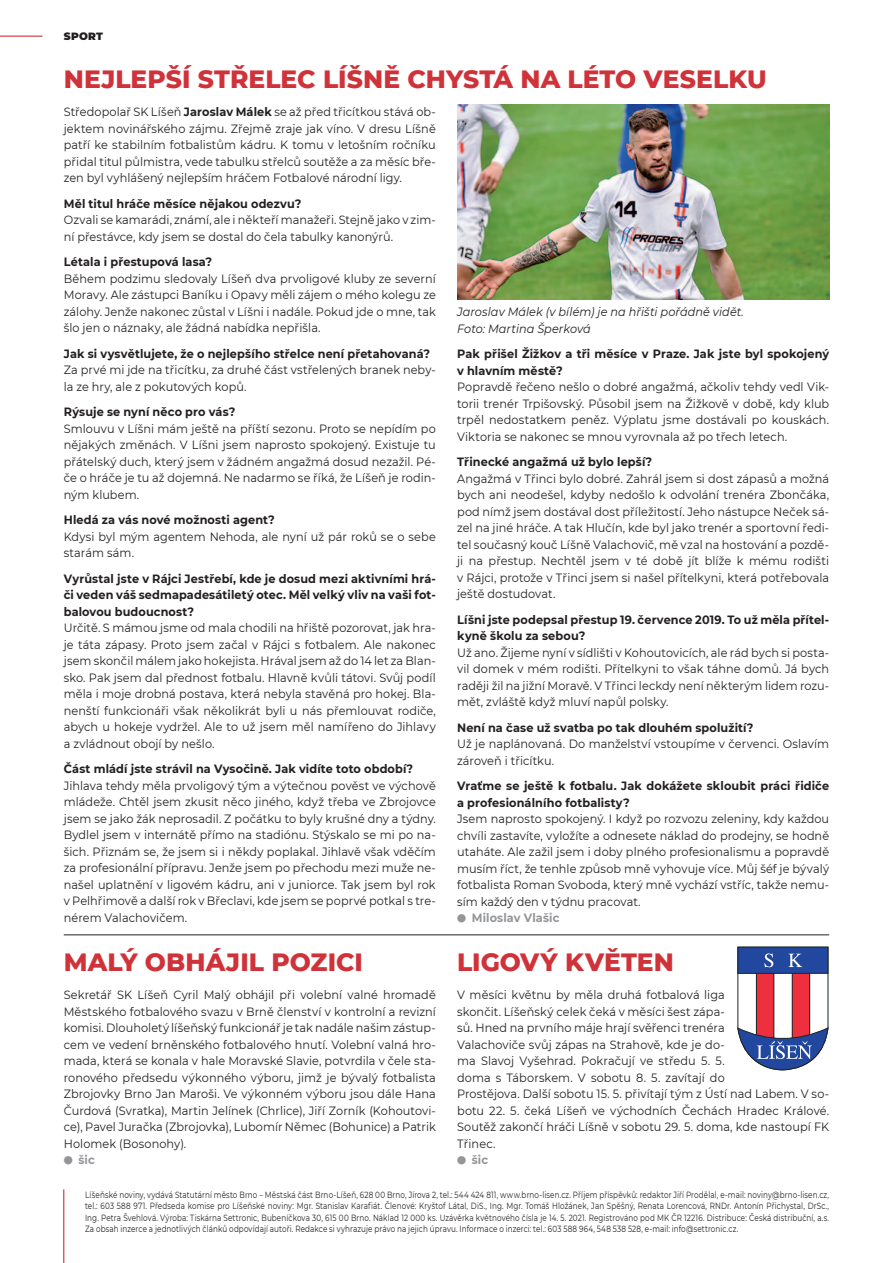
<style>
.page{position:relative;width:893px;height:1263px;background:#fff}
.page>*{position:absolute;margin:0;border:0;box-sizing:border-box;transform-origin:0 0}
.t1{font:800 25.5px "Montserrat";letter-spacing:.005em;color:#d03239}
.t2{font:12px/16.5px "Montserrat";letter-spacing:.005em;color:#231f20;text-align:justify;scale:.94 1}
.t3{font:700 12px/16.5px "Montserrat";letter-spacing:.01em;color:#231f20;scale:.94 1}
.t4{font:italic 12px/16.5px "Montserrat";letter-spacing:.005em;color:#231f20;scale:.94 1}
.t5{font:700 12px "Montserrat";letter-spacing:.01em;color:#939598;scale:.94 1}
.t6{font:900 10.5px "Montserrat";letter-spacing:.025em;color:#231f20}
.t7{font:9px/11.2px "Montserrat";letter-spacing:.015em;color:#231f20;text-align:justify;scale:.8 1}
.s1{font-weight:700}
</style>
<div class="page">
<hr style="left:0;top:36px;width:43px;height:1px;background:#d03239">
<hr style="left:63px;top:1189px;width:1px;height:74px;background:#d03239">
<svg style="left:737px;top:946px;width:92px;height:124px"></svg>
<hr style="left:64px;top:934px;width:765px;height:1px;background:#231f20">
<img style="left:457px;top:105px;width:372px;height:195px">
<p class="t6" style="left:64px;top:28px;width:41px">SPORT</p>
<h1 class="t1" style="left:64px;top:61px;width:704px">NEJLEPŠÍ STŘELEC LÍŠNĚ CHYSTÁ NA LÉTO VESELKU</h1>
<p class="t2" style="left:64px;top:103px;width:397px">Středopolař SK Líšeň <span class="s1">Jaroslav Málek</span> se až před třicítkou stává ob&shy;jektem novinářského zájmu. Zřejmě zraje jak víno. V dresu Líšně patří ke stabilním fotbalistům kádru. K tomu v letošním ročníku přidal titul půlmistra, vede tabulku střelců soutěže a za měsíc bře&shy;zen byl vyhlášený nejlepším hráčem Fotbalové národní ligy.</p>
<p class="t3" style="left:64px;top:195px;width:255px">Měl titul hráče měsíce nějakou odezvu?</p>
<p class="t2" style="left:64px;top:211px;width:397px">Ozvali se kamarádi, známí, ale i někteří manažeři. Stejně jako v zim&shy;ní přestávce, kdy jsem se dostal do čela tabulky kanonýrů.</p>
<p class="t3" style="left:64px;top:253px;width:159px">Létala i přestupová lasa?</p>
<p class="t2" style="left:64px;top:270px;width:397px">Během podzimu sledovaly Líšeň dva prvoligové kluby ze severní Moravy. Ale zástupci Baníku i Opavy měli zájem o mého kolegu ze zálohy. Jenže nakonec zůstal v Líšni i nadále. Pokud jde o mne, tak šlo jen o náznaky, ale žádná nabídka nepřišla.</p>
<p class="t3" style="left:64px;top:345px;width:391px">Jak si vysvětlujete, že o nejlepšího střelce není přetahovaná?</p>
<p class="t2" style="left:64px;top:361px;width:397px">Za prvé mi jde na třicítku, za druhé část vstřelených branek neby&shy;la ze hry, ale z pokutových kopů.</p>
<p class="t3" style="left:64px;top:403px;width:184px">Rýsuje se nyní něco pro vás?</p>
<p class="t2" style="left:64px;top:420px;width:397px">Smlouvu v Líšni mám ještě na příští sezonu. Proto se nepídím po nějakých změnách. V Líšni jsem naprosto spokojený. Existuje tu přátelský duch, který jsem v žádném angažmá dosud nezažil. Pé&shy;če o hráče je tu až dojemná. Ne nadarmo se říká, že Líšeň je rodin&shy;ným klubem.</p>
<p class="t3" style="left:64px;top:511px;width:226px">Hledá za vás nové možnosti agent?</p>
<p class="t2" style="left:64px;top:528px;width:397px">Kdysi byl mým agentem Nehoda, ale nyní už pár roků se o sebe starám sám.</p>
<p class="t3" style="left:64px;top:570px;width:397px;text-align:justify">Vyrůstal jste v Rájci Jestřebí, kde je dosud mezi aktivními hrá&shy;či veden váš sedmapadesátiletý otec. Měl velký vliv na vaši fot&shy;balovou budoucnost?</p>
<p class="t2" style="left:64px;top:619px;width:397px">Určitě. S mámou jsme od mala chodili na hřiště pozorovat, jak hra&shy;je táta zápasy. Proto jsem začal v Rájci s fotbalem. Ale nakonec jsem skončil málem jako hokejista. Hrával jsem až do 14 let za Blan&shy;sko. Pak jsem dal přednost fotbalu. Hlavně kvůli tátovi. Svůj podíl měla i moje drobná postava, která nebyla stavěná pro hokej. Bla&shy;nenští funkcionáři však několikrát byli u nás přemlouvat rodiče, abych u hokeje vydržel. Ale to už jsem měl namířeno do Jihlavy a zvládnout obojí by nešlo.</p>
<p class="t3" style="left:64px;top:760px;width:373px">Část mládí jste strávil na Vysočině. Jak vidíte toto období?</p>
<p class="t2" style="left:64px;top:777px;width:397px">Jihlava tehdy měla prvoligový tým a výtečnou pověst ve výchově mládeže. Chtěl jsem zkusit něco jiného, když třeba ve Zbrojovce jsem se jako žák neprosadil. Z počátku to byly krušné dny a týdny.<br>Bydlel jsem v internátě přímo na stadiónu. Stýskalo se mi po na&shy;šich. Přiznám se, že jsem si i někdy poplakal. Jihlavě však vděčím za profesionální přípravu. Jenže jsem po přechodu mezi muže ne&shy;našel uplatnění v ligovém kádru, ani v juniorce. Tak jsem byl rok v Pelhřimově a další rok v Břeclavi, kde jsem se poprvé potkal s tre&shy;nérem Valachovičem.</p>
<h1 class="t1" style="left:64px;top:943px;width:301px">MALÝ OBHÁJIL POZICI</h1>
<p class="t2" style="left:64px;top:986px;width:397px">Sekretář SK Líšeň Cyril Malý obhájil při volební valné hromadě Městského fotbalového svazu v Brně členství v kontrolní a revizní komisi. Dlouholetý líšeňský funkcionář je tak nadále našim zástup&shy;cem ve vedení brněnského fotbalového hnutí. Volební valná hro&shy;mada, která se konala v hale Moravské Slavie, potvrdila v čele sta&shy;ronového předsedu výkonného výboru, jimž je bývalý fotbalista Zbrojovky Brno Jan Maroši. Ve výkonném výboru jsou dále Hana Čurdová (Svratka), Martin Jelínek (Chrlice), Jiří Zorník (Kohoutovi&shy;ce), Pavel Juračka (Zbrojovka), Lubomír Němec (Bohunice) a Patrik Holomek (Bosonohy).</p>
<p class="t5" style="left:64px;top:1151px;width:34px">● šic</p>
<p class="t4" style="left:457px;top:303px;width:307px">Jaroslav Málek (v bílém) je na hřišti pořádně vidět.<br>Foto: Martina Šperková</p>
<p class="t3" style="left:457px;top:345px;width:397px">Pak přišel Žižkov a tři měsíce v Praze. Jak jste byl spokojený v hlavním městě?</p>
<p class="t2" style="left:457px;top:378px;width:397px">Popravdě řečeno nešlo o dobré angažmá, ačkoliv tehdy vedl Vik&shy;torii trenér Trpišovský. Působil jsem na Žižkově v době, kdy klub trpěl nedostatkem peněz. Výplatu jsme dostávali po kouskách.<br>Viktoria se nakonec se mnou vyrovnala až po třech letech.</p>
<p class="t3" style="left:457px;top:453px;width:209px">Třinecké angažmá už bylo lepší?</p>
<p class="t2" style="left:457px;top:470px;width:397px">Angažmá v Třinci bylo dobré. Zahrál jsem si dost zápasů a možná bych ani neodešel, kdyby nedošlo k odvolání trenéra Zbončáka, pod nímž jsem dostával dost příležitostí. Jeho nástupce Neček sá&shy;zel na jiné hráče. A tak Hlučín, kde byl jako trenér a sportovní ředi&shy;tel současný kouč Líšně Valachovič, mě vzal na hostování a pozdě&shy;ji na přestup. Nechtěl jsem v té době jít blíže k mému rodišti v Rájci, protože v Třinci jsem si našel přítelkyni, která potřebovala ještě dostudovat.</p>
<p class="t3" style="left:457px;top:611px;width:397px">Líšni jste podepsal přestup 19. července 2019. To už měla přítel&shy;kyně školu za sebou?</p>
<p class="t2" style="left:457px;top:644px;width:397px">Už ano. Žijeme nyní v sídlišti v Kohoutovicích, ale rád bych si posta&shy;vil domek v mém rodišti. Přítelkyni to však táhne domů. Já bych raději žil na jižní Moravě. V Třinci leckdy není některým lidem rozu&shy;mět, zvláště když mluví napůl polsky.</p>
<p class="t3" style="left:457px;top:719px;width:317px">Není na čase už svatba po tak dlouhém spolužití?</p>
<p class="t2" style="left:457px;top:735px;width:397px">Už je naplánovaná. Do manželství vstoupíme v červenci. Oslavím zároveň i třicítku.</p>
<p class="t3" style="left:457px;top:777px;width:397px">Vraťme se ještě k fotbalu. Jak dokážete skloubit práci řidiče a profesionálního fotbalisty?</p>
<p class="t2" style="left:457px;top:810px;width:397px">Jsem naprosto spokojený. I když po rozvozu zeleniny, kdy každou chvíli zastavíte, vyložíte a odnesete náklad do prodejny, se hodně utaháte. Ale zažil jsem i doby plného profesionalismu a popravdě musím říct, že tenhle způsob mně vyhovuje více. Můj šéf je bývalý fotbalista Roman Svoboda, který mně vychází vstříc, takže nemu&shy;sím každý den v týdnu pracovat.</p>
<p class="t5" style="left:457px;top:909px;width:110px">● Miloslav Vlašic</p>
<h1 class="t1" style="left:457px;top:943px;width:218px">LIGOVÝ KVĚTEN</h1>
<p class="t2" style="left:457px;top:986px;width:397px;text-align:left">V měsíci květnu by měla druhá fotbalová liga<br>skončit. Líšeňský celek čeká v měsíci šest zápa-<br>sů. Hned na prvního máje hrají svěřenci trenéra<br>Valachoviče svůj zápas na Strahově, kde je do-<br>ma Slavoj Vyšehrad. Pokračují ve středu 5. 5.<br>doma s Táborskem. V sobotu 8. 5. zavítají do<br>Prostějova. Další sobotu 15. 5. přivítají tým z Ústí nad Labem. V so&shy;botu 22. 5. čeká Líšeň ve východních Čechách Hradec Králové.<br>Soutěž zakončí hráči Líšně v sobotu 29. 5. doma, kde nastoupí FK Třinec.</p>
<p class="t5" style="left:457px;top:1151px;width:34px">● šic</p>
<p class="t7" style="left:85px;top:1189px;width:932px">Líšeňské noviny, vydává Statutární město Brno – Městská část Brno-Líšeň, 628 00 Brno, Jírova 2, tel.: 544 424 811, www.brno-lisen.cz. Příjem příspěvků: redaktor Jiří Prodělal, e-mail: noviny@brno-lisen.cz, tel.: 603 588 971. Předseda komise pro Líšeňské noviny: Mgr. Stanislav Karafiát. Členové: Kryštof Látal, DiS., Ing. Mgr. Tomáš Hložánek, Jan Spěšný, Renata Lorencová, RNDr. Antonín Přichystal, DrSc., Ing. Petra Švehlová. Výroba: Tiskárna Settronic, Bubeníčkova 30, 615 00 Brno. Náklad 12 000 ks. Uzávěrka květnového čísla je 14. 5. 2021. Registrováno pod MK ČR 12216. Distribuce: Česká distribuční, a.s.<br>Za obsah inzerce a jednotlivých článků odpovídají autoři. Redakce si vyhrazuje právo na jejich úpravu. Informace o inzerci: tel.: 603 588 964, 548 538 528, e-mail: info@settronic.cz.</p>
</div>
